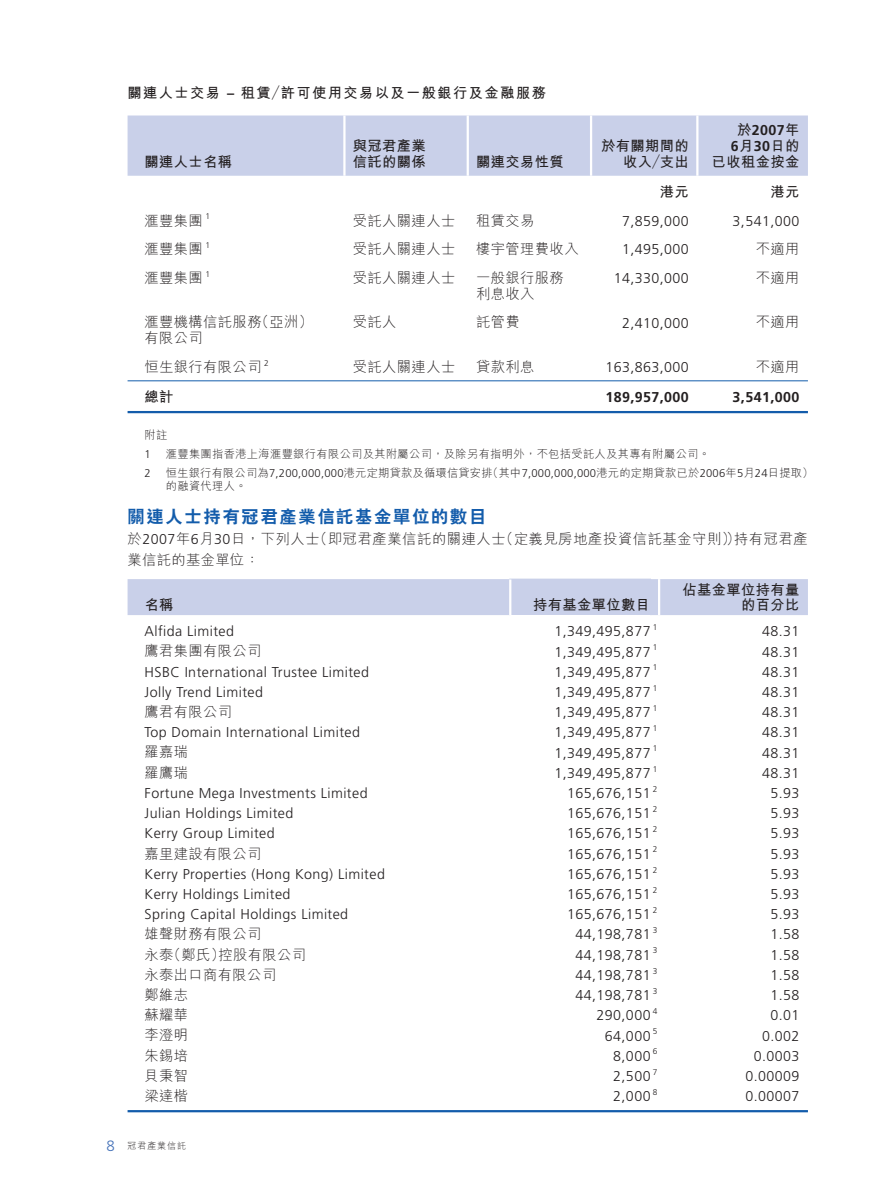
<style>
.page{position:relative;width:893px;height:1191px;background:#fff}
.page>*{position:absolute;margin:0;border:0;box-sizing:border-box;transform-origin:0 0}
.t1{font:17.25px "C Hei 2 HK Xbold B5 pc H";letter-spacing:.1em;color:#135cab}
.t2{font:300 14.25px "Frutiger";letter-spacing:.03em;color:#231f20}
.t3{font:14.25px/15.8px "M Hei HK Light B5 pc H";letter-spacing:.03em;color:#231f20}
.t4{font:14.25px/15.8px "M Hei HK Bold B5 pc H";letter-spacing:.03em;color:#231f20;text-align:right}
.t5{font:700 14.25px/15.8px "Frutiger";letter-spacing:.03em;color:#231f20;text-align:center}
.t6{font:14.25px "M Hei HK Bold B5 pc H";letter-spacing:.1em;color:#231f20}
.t7{font:11.25px/12.8px "M Hei HK Light B5 pc H";letter-spacing:.03em;color:#231f20}
.t8{font:300 11.25px "Frutiger";color:#231f20}
.t9{font:9px "M Hei HK Light B5 pc H";letter-spacing:.1em;color:#231f20}
.s1{font-family:"Frutiger";font-weight:700}
.s2{font-family:"M Hei HK Bold B5 pc H";font-weight:400}
.s3{font-family:"Frutiger";font-weight:300}
.s4{font-family:"Frutiger";font-weight:300;font-size:15px;color:#4471b8}
</style>
<div class="page">
<div style="left:128px;top:115px;width:680px;height:61px;background:#c9d0e9"></div>
<hr style="left:128px;top:380px;width:671px;height:1px;background:#135cab">
<hr style="left:128px;top:411px;width:671px;height:2px;background:#135cab">
<svg style="left:799px;top:411px;width:9px;height:2px"></svg>
<hr style="left:343px;top:115px;width:3px;height:61px;background:#fff">
<hr style="left:467px;top:115px;width:2px;height:61px;background:#fff">
<hr style="left:590px;top:115px;width:2px;height:61px;background:#fff">
<hr style="left:696px;top:115px;width:2px;height:61px;background:#fff">
<div style="left:128px;top:579px;width:680px;height:36px;background:#c9d0e9"></div>
<div style="left:510px;top:579px;width:141px;height:36px;background:#c9d0e9"></div>
<hr style="left:509px;top:579px;width:2px;height:36px;background:#fff">
<hr style="left:658px;top:579px;width:2px;height:36px;background:#fff">
<hr style="left:128px;top:1110px;width:671px;height:2px;background:#135cab">
<svg style="left:799px;top:1110px;width:9px;height:2px"></svg>
<p class="t6" style="left:128px;top:87px;width:420px">關連人士交易 <span class="s1">–</span> 租賃／許可使用交易以及一般銀行及金融服務</p>
<p class="t4" style="left:145px;top:155px;width:89px">關連人士名稱</p>
<p class="t4" style="left:353px;top:140px;width:74px;text-align:left">與冠君產業信託的關係</p>
<p class="t4" style="left:476px;top:155px;width:89px">關連交易性質</p>
<p class="t4" style="left:601px;top:140px;width:89px">於有關期間的收入／支出</p>
<p class="t5" style="left:731px;top:124px;width:70px"><span class="s2">於</span>2007<span class="s2">年<br></span>6<span class="s2">月</span>30<span class="s2">日的</span></p>
<p class="t4" style="left:712px;top:155px;width:89px">已收租金按金</p>
<p class="t4" style="left:660px;top:185px;width:30px">港元</p>
<p class="t4" style="left:770px;top:185px;width:30px">港元</p>
<p class="t3" style="left:145px;top:214px;width:67px">滙豐集團 <sup>1</sup></p>
<p class="t3" style="left:353px;top:214px;width:104px">受託人關連人士</p>
<p class="t3" style="left:476px;top:214px;width:60px">租賃交易</p>
<p class="t2" style="left:622px;top:215px;width:68px">7,859,000</p>
<p class="t2" style="left:733px;top:215px;width:68px">3,541,000</p>
<p class="t3" style="left:145px;top:243px;width:67px">滙豐集團 <sup>1</sup></p>
<p class="t3" style="left:353px;top:243px;width:104px">受託人關連人士</p>
<p class="t3" style="left:476px;top:243px;width:104px">樓宇管理費收入</p>
<p class="t2" style="left:622px;top:244px;width:68px">1,495,000</p>
<p class="t3" style="left:756px;top:243px;width:45px">不適用</p>
<p class="t3" style="left:145px;top:272px;width:67px">滙豐集團 <sup>1</sup></p>
<p class="t3" style="left:353px;top:272px;width:104px">受託人關連人士</p>
<p class="t3" style="left:476px;top:272px;width:89px">一般銀行服務利息收入</p>
<p class="t2" style="left:614px;top:272px;width:77px">14,330,000</p>
<p class="t3" style="left:756px;top:272px;width:45px">不適用</p>
<p class="t3" style="left:145px;top:316px;width:170px">滙豐機構信託服務（亞洲）有限公司</p>
<p class="t3" style="left:353px;top:316px;width:45px">受託人</p>
<p class="t3" style="left:476px;top:316px;width:45px">託管費</p>
<p class="t2" style="left:622px;top:317px;width:68px">2,410,000</p>
<p class="t3" style="left:756px;top:316px;width:45px">不適用</p>
<p class="t3" style="left:145px;top:360px;width:126px">恒生銀行有限公司 <sup>2</sup></p>
<p class="t3" style="left:353px;top:360px;width:104px">受託人關連人士</p>
<p class="t3" style="left:476px;top:360px;width:60px">貸款利息</p>
<p class="t2" style="left:605px;top:361px;width:85px">163,863,000</p>
<p class="t3" style="left:756px;top:360px;width:45px">不適用</p>
<p class="t4" style="left:145px;top:390px;width:30px">總計</p>
<p class="t5" style="left:605px;top:390px;width:85px">189,957,000</p>
<p class="t5" style="left:733px;top:390px;width:68px">3,541,000</p>
<p class="t7" style="left:145px;top:430px;width:24px">附註</p>
<p class="t8" style="left:145px;top:450px;width:8px">1</p>
<p class="t7" style="left:166px;top:449px;width:546px">滙豐集團指香港上海滙豐銀行有限公司及其附屬公司，及除另有指明外，不包括受託人及其專有附屬公司。</p>
<p class="t8" style="left:145px;top:469px;width:8px">2</p>
<p class="t7" style="left:166px;top:468px;width:649px">恒生銀行有限公司為<span class="s3">7,200,000,000</span>港元定期貸款及循環信貸安排（其中<span class="s3">7,000,000,000</span>港元的定期貸款已於<span class="s3">2006</span>年<span class="s3">5</span>月<span class="s3">24</span>日提取）的融資代理人。</p>
<p class="t1" style="left:128px;top:510px;width:360px">關連人士持有冠君產業信託基金單位的數目</p>
<p class="t3" style="left:128px;top:530px;width:682px;line-height:21px">於<span class="s3">2007</span>年<span class="s3">6</span>月<span class="s3">30</span>日，下列人士（即冠君產業信託的關連人士（定義見房地產投資信託基金守則））持有冠君產業信託的基金單位：</p>
<p class="t4" style="left:145px;top:599px;width:30px">名稱</p>
<p class="t4" style="left:533px;top:599px;width:118px">持有基金單位數目</p>
<p class="t4" style="left:682px;top:583px;width:118px">佔基金單位持有量的百分比</p>
<p class="t2" style="left:145px;top:625px;width:91px">Alfida Limited</p>
<p class="t2" style="left:554px;top:625px;width:104px">1,349,495,877 <sup>1</sup></p>
<p class="t2" style="left:762px;top:625px;width:39px">48.31</p>
<p class="t3" style="left:145px;top:645px;width:118px">鷹君集團有限公司</p>
<p class="t2" style="left:554px;top:646px;width:104px">1,349,495,877 <sup>1</sup></p>
<p class="t2" style="left:762px;top:646px;width:39px">48.31</p>
<p class="t2" style="left:145px;top:666px;width:226px">HSBC International Trustee Limited</p>
<p class="t2" style="left:554px;top:666px;width:104px">1,349,495,877 <sup>1</sup></p>
<p class="t2" style="left:762px;top:666px;width:39px">48.31</p>
<p class="t2" style="left:145px;top:686px;width:120px">Jolly Trend Limited</p>
<p class="t2" style="left:554px;top:686px;width:104px">1,349,495,877 <sup>1</sup></p>
<p class="t2" style="left:762px;top:686px;width:39px">48.31</p>
<p class="t3" style="left:145px;top:705px;width:89px">鷹君有限公司</p>
<p class="t2" style="left:554px;top:706px;width:104px">1,349,495,877 <sup>1</sup></p>
<p class="t2" style="left:762px;top:706px;width:39px">48.31</p>
<p class="t2" style="left:145px;top:726px;width:217px">Top Domain International Limited</p>
<p class="t2" style="left:554px;top:726px;width:104px">1,349,495,877 <sup>1</sup></p>
<p class="t2" style="left:762px;top:726px;width:39px">48.31</p>
<p class="t3" style="left:145px;top:746px;width:45px">羅嘉瑞</p>
<p class="t2" style="left:554px;top:747px;width:104px">1,349,495,877 <sup>1</sup></p>
<p class="t2" style="left:762px;top:747px;width:39px">48.31</p>
<p class="t3" style="left:145px;top:766px;width:45px">羅鷹瑞</p>
<p class="t2" style="left:554px;top:767px;width:104px">1,349,495,877 <sup>1</sup></p>
<p class="t2" style="left:762px;top:767px;width:39px">48.31</p>
<p class="t2" style="left:145px;top:787px;width:225px">Fortune Mega Investments Limited</p>
<p class="t2" style="left:567px;top:787px;width:92px">165,676,151 <sup>2</sup></p>
<p class="t2" style="left:770px;top:787px;width:31px">5.93</p>
<p class="t2" style="left:145px;top:807px;width:150px">Julian Holdings Limited</p>
<p class="t2" style="left:567px;top:807px;width:92px">165,676,151 <sup>2</sup></p>
<p class="t2" style="left:770px;top:807px;width:31px">5.93</p>
<p class="t2" style="left:145px;top:827px;width:132px">Kerry Group Limited</p>
<p class="t2" style="left:567px;top:827px;width:92px">165,676,151 <sup>2</sup></p>
<p class="t2" style="left:770px;top:827px;width:31px">5.93</p>
<p class="t3" style="left:145px;top:847px;width:118px">嘉里建設有限公司</p>
<p class="t2" style="left:567px;top:848px;width:92px">165,676,151 <sup>2</sup></p>
<p class="t2" style="left:770px;top:848px;width:31px">5.93</p>
<p class="t2" style="left:145px;top:868px;width:242px">Kerry Properties (Hong Kong) Limited</p>
<p class="t2" style="left:567px;top:868px;width:92px">165,676,151 <sup>2</sup></p>
<p class="t2" style="left:770px;top:868px;width:31px">5.93</p>
<p class="t2" style="left:145px;top:888px;width:147px">Kerry Holdings Limited</p>
<p class="t2" style="left:567px;top:888px;width:92px">165,676,151 <sup>2</sup></p>
<p class="t2" style="left:770px;top:888px;width:31px">5.93</p>
<p class="t2" style="left:145px;top:908px;width:205px">Spring Capital Holdings Limited</p>
<p class="t2" style="left:567px;top:908px;width:92px">165,676,151 <sup>2</sup></p>
<p class="t2" style="left:770px;top:908px;width:31px">5.93</p>
<p class="t3" style="left:145px;top:928px;width:118px">雄聲財務有限公司</p>
<p class="t2" style="left:575px;top:928px;width:83px">44,198,781 <sup>3</sup></p>
<p class="t2" style="left:770px;top:928px;width:31px">1.58</p>
<p class="t3" style="left:145px;top:948px;width:163px">永泰（鄭氏）控股有限公司</p>
<p class="t2" style="left:575px;top:949px;width:83px">44,198,781 <sup>3</sup></p>
<p class="t2" style="left:770px;top:949px;width:31px">1.58</p>
<p class="t3" style="left:145px;top:968px;width:133px">永泰出口商有限公司</p>
<p class="t2" style="left:575px;top:969px;width:83px">44,198,781 <sup>3</sup></p>
<p class="t2" style="left:770px;top:969px;width:31px">1.58</p>
<p class="t3" style="left:145px;top:988px;width:45px">鄭維志</p>
<p class="t2" style="left:575px;top:989px;width:83px">44,198,781 <sup>3</sup></p>
<p class="t2" style="left:770px;top:989px;width:31px">1.58</p>
<p class="t3" style="left:145px;top:1009px;width:45px">蘇耀華</p>
<p class="t2" style="left:596px;top:1009px;width:62px">290,000 <sup>4</sup></p>
<p class="t2" style="left:770px;top:1009px;width:31px">0.01</p>
<p class="t3" style="left:145px;top:1029px;width:45px">李澄明</p>
<p class="t2" style="left:605px;top:1029px;width:54px">64,000 <sup>5</sup></p>
<p class="t2" style="left:762px;top:1029px;width:39px">0.002</p>
<p class="t3" style="left:145px;top:1049px;width:45px">朱錫培</p>
<p class="t2" style="left:613px;top:1050px;width:46px">8,000 <sup>6</sup></p>
<p class="t2" style="left:754px;top:1050px;width:47px">0.0003</p>
<p class="t3" style="left:145px;top:1069px;width:45px">貝秉智</p>
<p class="t2" style="left:613px;top:1070px;width:46px">2,500 <sup>7</sup></p>
<p class="t2" style="left:745px;top:1070px;width:56px">0.00009</p>
<p class="t3" style="left:145px;top:1089px;width:45px">梁達楷</p>
<p class="t2" style="left:613px;top:1090px;width:46px">2,000 <sup>8</sup></p>
<p class="t2" style="left:745px;top:1090px;width:56px">0.00007</p>
<p class="t9" style="left:106px;top:1142px;width:81px"><span class="s4">8</span> 冠君產業信託</p>
</div>
